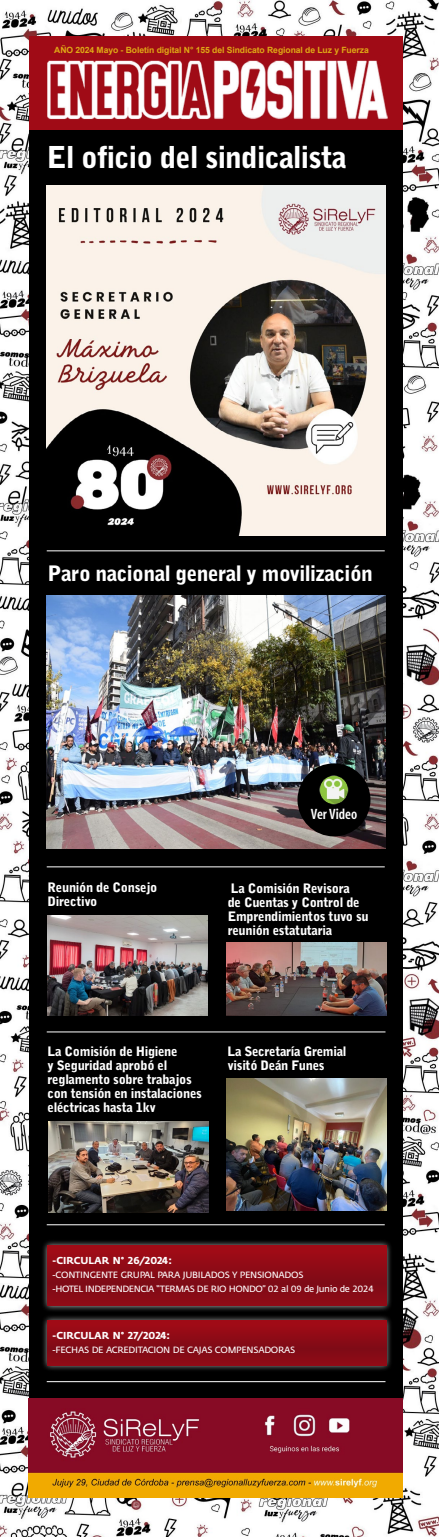
<style>
.page{position:relative;width:439px;height:1537px;background:#fff}
.page>*{position:absolute;margin:0;border:0;box-sizing:border-box;transform-origin:0 0}
.t1{font:900 30px "Bell Gothic Std";letter-spacing:-.025em;color:#fff}
.t2{font:900 21.2px "Bell Gothic Std";letter-spacing:-.025em;color:#fff}
.t3{font:600 condensed 15px "Myriad";color:#fff}
.t4{font:900 13px/14px "Bell Gothic Std";letter-spacing:-.025em;color:#fff}
.t5{font:700 10px "Fedra Sans";color:#fff}
.t6{font:9px/14px "Fedra Sans Normal TF";letter-spacing:-.05em;color:#fff}
.t7{font:9px "Fedra Sans Normal TF";letter-spacing:-.03em;color:#fff}
.t8{font:700 8.6px "Arial";letter-spacing:-.01em;color:#dfa915}
</style>
<div class="page">
<img style="left:0;top:0;width:439px;height:1536px">
<div style="left:29px;top:115px;width:373px;height:1351px;background:#000"></div>
<img style="left:28px;top:1397px;width:374px;height:100px">
<div style="left:29px;top:36px;width:374px;height:93px;background:#a00b16"></div>
<img style="left:47px;top:60px;width:341px;height:60px">
<img style="left:47px;top:185px;width:339px;height:350px">
<hr style="left:47px;top:550px;width:338px;height:1px;background:#fff">
<hr style="left:47px;top:866px;width:338px;height:1px;background:#fff">
<hr style="left:47px;top:1224px;width:338px;height:1px;background:#fff">
<img style="left:227px;top:942px;width:160px;height:73px">
<img style="left:47px;top:595px;width:338px;height:253px">
<img style="left:226px;top:1078px;width:161px;height:132px">
<img style="left:48px;top:915px;width:159px;height:100px">
<img style="left:49px;top:1121px;width:159px;height:91px">
<hr style="left:47px;top:1031px;width:338px;height:1px;background:#fff">
<hr style="left:47px;top:1380px;width:338px;height:1px;background:#fff">
<div style="left:41px;top:1239px;width:352px;height:73px;background:#fff;opacity:.75"></div>
<svg style="left:47px;top:1245px;width:339px;height:60px;background:#8e0b16"></svg>
<div style="left:41px;top:1314px;width:352px;height:57px;background:#fff;opacity:.75"></div>
<div style="left:47px;top:1320px;width:339px;height:44px;background:linear-gradient(to bottom,#9c0b16,#800b16)"></div>
<div style="left:297px;top:763px;width:73px;height:73px;background:#000;border-radius:50%"></div>
<img style="left:319px;top:775px;width:30px;height:30px">
<p class="t8" style="left:54px;top:45px;width:316px">AÑO 2024 Mayo - Boletín digital N° 155 del Sindicato Regional de Luz y Fuerza</p>
<p class="t1" style="left:47px;top:140px;width:302px">El oficio del sindicalista</p>
<p class="t2" style="left:48px;top:560px;width:327px">Paro nacional general y movilización</p>
<p class="t4" style="left:48px;top:880px;width:111px">Reunión de Consejo</p>
<p class="t4" style="left:48px;top:894px;width:51px">Directivo</p>
<p class="t3" style="left:311px;top:806px;width:48px">Ver Video</p>
<p class="t4" style="left:228px;top:881px;width:143px">La Comisión Revisora<br>de Cuentas y Control de<br>Emprendimientos tuvo su reunión estatutaria</p>
<p class="t4" style="left:48px;top:1044px;width:132px">La Comisión de Higiene</p>
<p class="t4" style="left:48px;top:1058px;width:156px">y Seguridad aprobó el reglamento sobre trabajos con tensión en instalaciones eléctricas hasta 1kv</p>
<p class="t4" style="left:227px;top:1043px;width:121px">La Secretaría Gremial</p>
<p class="t4" style="left:227px;top:1057px;width:99px">visitó Deán Funes</p>
<p class="t5" style="left:53px;top:1253px;width:121px">-CIRCULAR N° 26/2024:</p>
<p class="t6" style="left:53px;top:1267px;width:323px">-CONTINGENTE GRUPAL PARA JUBILADOS Y PENSIONADOS<br>-HOTEL INDEPENDENCIA “TERMAS DE RIO HONDO” 02 al 09 de Junio de 2024</p>
<p class="t5" style="left:53px;top:1328px;width:119px">-CIRCULAR N° 27/2024:</p>
<p class="t7" style="left:53px;top:1344px;width:244px">-FECHAS DE ACREDITACION DE CAJAS COMPENSADORAS</p>
</div>
